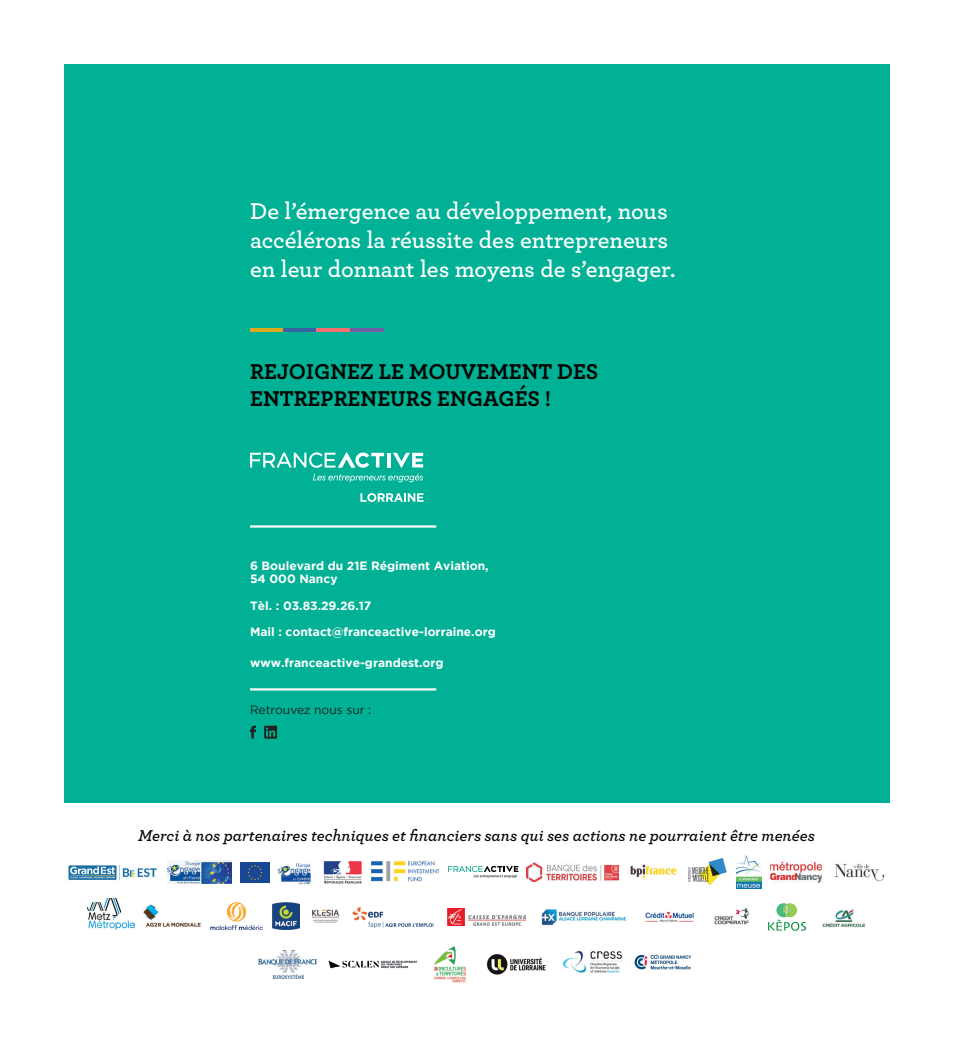
<style>
.page{position:relative;width:953px;height:1038px;background:#fff}
.page>*{position:absolute;margin:0;border:0;box-sizing:border-box;transform-origin:0 0}
.t1{font:600 24px "Archer";color:#fff}
.t2{font:700 22.5px "Archer";color:#040503}
.t3{font:italic 600 16.5px "Archer";color:#040503}
.t4{font:700 12px/13.5px "Gotham";color:#fff}
.t5{font:12px "Gotham";color:#231f20}
</style>
<div class="page">
<div style="left:64px;top:64px;width:825px;height:738px;background:#00b195"></div>
<hr style="left:250px;top:328px;width:33px;height:3px;background:#dba91e">
<hr style="left:283px;top:328px;width:34px;height:3px;background:#3863a2">
<hr style="left:317px;top:328px;width:33px;height:3px;background:#f26f72">
<hr style="left:350px;top:328px;width:33px;height:3px;background:#6e5fa9">
<hr style="left:250px;top:525px;width:186px;height:2px;background:#fff">
<hr style="left:250px;top:688px;width:186px;height:2px;background:#fff">
<hr style="left:387px;top:453px;width:3px;height:14px;background:#fff">
<svg style="left:393px;top:453px;width:30px;height:15px"></svg>
<svg style="left:313px;top:474px;width:110px;height:8px"></svg>
<svg style="left:250px;top:452px;width:134px;height:16px"></svg>
<svg style="left:360px;top:493px;width:63px;height:9px"></svg>
<svg style="left:264px;top:725px;width:13px;height:13px"></svg>
<svg style="left:250px;top:725px;width:6px;height:13px"></svg>
<img style="left:68px;top:865px;width:89px;height:16px">
<img style="left:770px;top:861px;width:52px;height:22px">
<img style="left:630px;top:864px;width:47px;height:15px">
<img style="left:240px;top:862px;width:29px;height:20px">
<img style="left:323px;top:861px;width:39px;height:23px">
<img style="left:278px;top:863px;width:33px;height:22px">
<img style="left:167px;top:860px;width:65px;height:23px">
<img style="left:688px;top:858px;width:38px;height:27px">
<img style="left:834px;top:864px;width:51px;height:18px">
<img style="left:527px;top:862px;width:91px;height:19px">
<img style="left:736px;top:855px;width:25px;height:33px">
<svg style="left:448px;top:865px;width:70px;height:13px"></svg>
<img style="left:371px;top:861px;width:68px;height:21px">
<img style="left:447px;top:908px;width:78px;height:17px">
<img style="left:541px;top:909px;width:86px;height:17px">
<img style="left:210px;top:902px;width:53px;height:27px">
<img style="left:272px;top:902px;width:27px;height:27px">
<img style="left:312px;top:909px;width:27px;height:14px">
<img style="left:714px;top:908px;width:35px;height:17px">
<img style="left:645px;top:911px;width:49px;height:11px">
<img style="left:87px;top:898px;width:47px;height:31px">
<img style="left:143px;top:904px;width:58px;height:23px">
<img style="left:352px;top:907px;width:81px;height:22px">
<svg style="left:768px;top:903px;width:38px;height:27px"></svg>
<img style="left:822px;top:909px;width:43px;height:19px">
<img style="left:328px;top:960px;width:89px;height:9px">
<img style="left:434px;top:946px;width:32px;height:36px">
<img style="left:486px;top:954px;width:60px;height:21px">
<img style="left:564px;top:951px;width:58px;height:22px">
<img style="left:634px;top:954px;width:58px;height:16px">
<img style="left:259px;top:950px;width:57px;height:28px">
<p class="t1" style="left:250px;top:193px;width:419px">De l’émergence au développement, nous</p>
<p class="t1" style="left:250px;top:222px;width:419px">accélérons la réussite des entrepreneurs</p>
<p class="t1" style="left:250px;top:251px;width:427px">en leur donnant les moyens de s’engager.</p>
<p class="t2" style="left:250px;top:354px;width:350px">REJOIGNEZ LE MOUVEMENT DES</p>
<p class="t2" style="left:250px;top:381px;width:302px">ENTREPRENEURS ENGAGÉS !</p>
<p class="t4" style="left:250px;top:558px;width:240px">6 Boulevard du 21E Régiment Aviation,<br>54 000 Nancy</p>
<p class="t4" style="left:250px;top:598px;width:123px">Tèl. : 03.83.29.26.17</p>
<p class="t4" style="left:250px;top:625px;width:247px">Mail : contact@franceactive-lorraine.org</p>
<p class="t4" style="left:250px;top:655px;width:195px">www.franceactive-grandest.org</p>
<p class="t5" style="left:250px;top:703px;width:123px">Retrouvez nous sur :</p>
<p class="t3" style="left:138px;top:823px;width:678px">Merci à nos partenaires techniques et financiers sans qui ses actions ne pourraient être menées</p>
</div>
